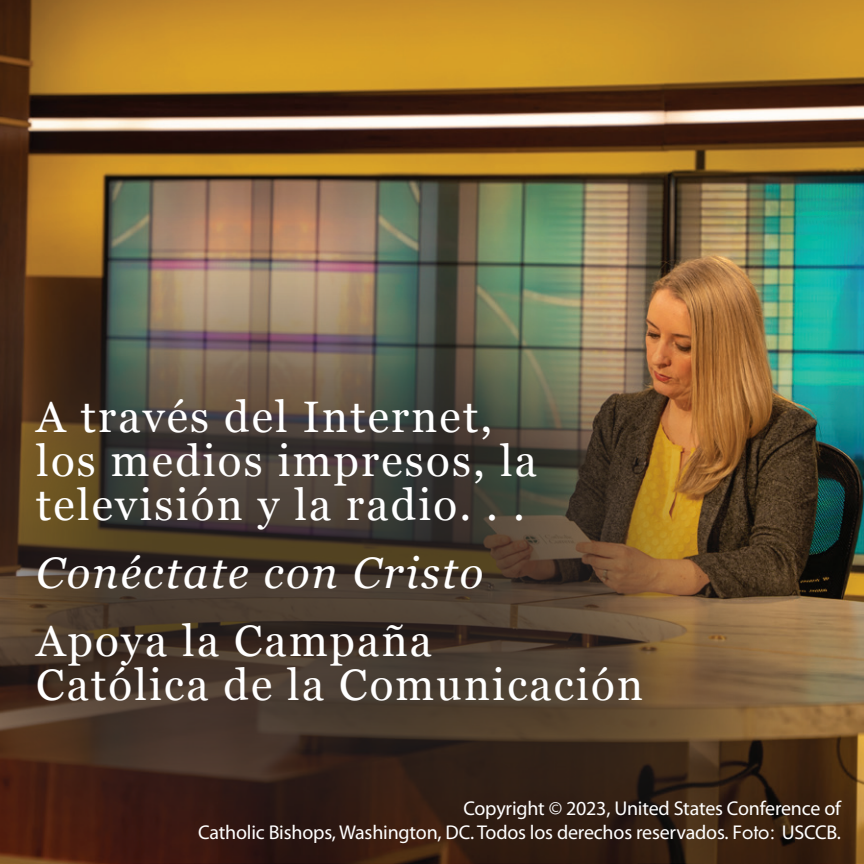
<style>
.page{position:relative;width:864px;height:864px;background:#fff}
.page>*{position:absolute;margin:0;border:0;box-sizing:border-box;transform-origin:0 0}
.t1{font:44px/44px "Georgia";letter-spacing:.05em;color:#fff}
.t2{font:italic 44px "Georgia";letter-spacing:.05em;color:#fff}
.t3{font:20px/24px "Myriad Pro";letter-spacing:-.01em;color:#fff;text-align:right}
.s1{font-family:"Futura Std"}
</style>
<div class="page">
<img style="left:0;top:0;width:864px;height:178px">
<div style="left:0;top:178px;width:864px;height:686px;background:#231f20;opacity:.75"></div>
<h1 class="t1" style="left:36px;top:393px;width:502px">A través del Internet, los medios impresos, la televisión y la radio. . .</h1>
<h1 class="t2" style="left:36px;top:541px;width:449px">Conéctate con Cristo</h1>
<h1 class="t1" style="left:36px;top:617px;width:608px">Apoya la Campaña<br>Católica de la Comunicación</h1>
<p class="t3" style="left:198px;top:796px;width:644px">Copyright © 2023, United States Conference of<br>Catholic Bishops, Washington, DC. Todos los derechos reservados. F<span class="s1">oto:</span> USCCB.</p>
</div>
